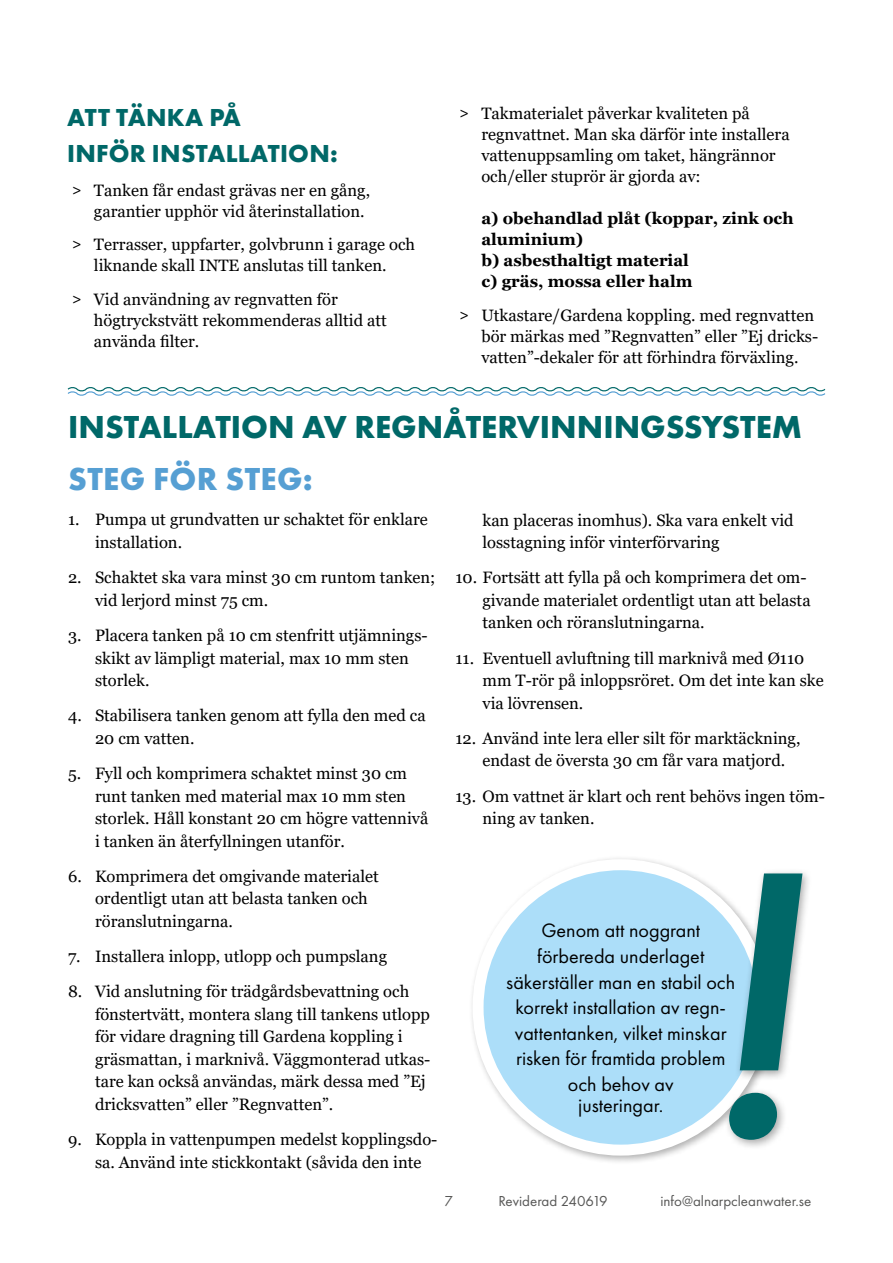
<style>
.page{position:relative;width:893px;height:1263px;background:#fff}
.page>*{position:absolute;margin:0;border:0;box-sizing:border-box;transform-origin:0 0}
.t1{font:italic 500 392.25px "Futura PT";color:#006868}
.t2{font:700 33px "Futura PT";color:#006868}
.t3{font:700 33px "Futura PT";letter-spacing:.01em;color:#569fd3}
.t4{font:700 25.5px/36px "Futura PT";letter-spacing:.01em;color:#006868}
.t5{font:20.1px/25.7px "Futura PT";color:#000;text-align:center}
.t6{font:16.5px/22.5px "Georgia";color:#000}
.t7{font:700 16.5px/21px "Georgia";color:#000}
.t8{font:15px "Futura PT";color:#575756}
.s1{font-family:"Futura PT"}
</style>
<div class="page">
<div style="left:468px;top:855px;width:311px;height:310px;background:#000;opacity:.31"></div>
<div style="left:478px;top:865px;width:285px;height:285px;background:#acdef9;border-radius:50%"></div>
<div style="left:473px;top:859px;width:296px;height:296px;border:11px solid #fff;border-radius:50%"></div>
<div style="left:724px;top:868px;width:89px;height:282px;background:#000;opacity:.35"></div>
<svg style="left:67px;top:387px;width:759px;height:9px"></svg>
<h3 class="t4" style="left:67px;top:99px;width:272px">ATT TÄNKA PÅ<br>INFÖR INSTALLATION:</h3>
<p class="t6" style="left:94px;top:181px;width:278px;line-height:21px;text-indent:-21px"><span class="s1">&gt;</span> Tanken får endast grävas ner en gång, garantier upphör vid återinstallation.</p>
<p class="t6" style="left:73px;top:235px;width:344px;line-height:21px;text-align:center"><span class="s1">&gt;</span> Terrasser, uppfarter, golvbrunn i garage och liknande skall INTE anslutas till tanken.</p>
<p class="t6" style="left:94px;top:290px;width:294px;line-height:21px;text-indent:-21px"><span class="s1">&gt;</span> Vid användning av regnvatten för högtryckstvätt rekommenderas alltid att använda filter.</p>
<p class="t6" style="left:481px;top:104px;width:310px;line-height:21px;text-indent:-21px"><span class="s1">&gt;</span> Takmaterialet påverkar kvaliteten på regnvattnet. Man ska därför inte installera vattenuppsamling om taket, hängrännor och/eller stuprör är gjorda av:</p>
<p class="t7" style="left:481px;top:209px;width:314px">a) obehandlad plåt (koppar, zink och aluminium)<br>b) asbesthaltigt material<br>c) gräs, mossa eller halm</p>
<p class="t6" style="left:481px;top:306px;width:338px;line-height:21px;text-indent:-21px"><span class="s1">&gt;</span> Utkastare/Gardena koppling. med regnvatten bör märkas med ”Regnvatten” eller ”Ej dricks&shy;vatten”-dekaler för att förhindra förväxling.</p>
<h2 class="t2" style="left:68px;top:407px;width:735px">INSTALLATION AV REGNÅTERVINNINGSSYSTEM</h2>
<h2 class="t3" style="left:68px;top:459px;width:246px">STEG FÖR STEG:</h2>
<p class="t6" style="left:95px;top:510px;width:334px;text-indent:-27px">1. Pumpa ut grundvatten ur schaktet för enklare installation.</p>
<p class="t6" style="left:95px;top:567px;width:342px;text-indent:-27px">2. Schaktet ska vara minst 30 cm runtom tanken; vid lerjord minst 75 cm.</p>
<p class="t6" style="left:95px;top:625px;width:334px;text-indent:-27px">3. Placera tanken på 10 cm stenfritt utjämnings&shy;skikt av lämpligt material, max 10 mm sten storlek.</p>
<p class="t6" style="left:95px;top:705px;width:332px;text-indent:-27px">4. Stabilisera tanken genom att fylla den med ca<br>20 cm vatten.</p>
<p class="t6" style="left:95px;top:763px;width:335px;text-indent:-27px">5. Fyll och komprimera schaktet minst 30 cm runt tanken med material max 10 mm sten storlek. Håll konstant 20 cm högre vattennivå i tanken än återfyllningen utanför.</p>
<p class="t6" style="left:95px;top:866px;width:285px;text-indent:-27px">6. Komprimera det omgivande materialet ordentligt utan att belasta tanken och röranslutningarna.</p>
<p class="t6" style="left:68px;top:946px;width:321px">7. Installera inlopp, utlopp och pumpslang</p>
<p class="t6" style="left:95px;top:982px;width:337px;text-indent:-27px">8. Vid anslutning för trädgårdsbevattning och fönstertvätt, montera slang till tankens utlopp för vidare dragning till Gardena koppling i gräsmattan, i marknivå. Väggmonterad utkas&shy;tare kan också användas, märk dessa med ”Ej dricksvatten” eller ”Regnvatten”.</p>
<p class="t6" style="left:95px;top:1129px;width:344px;text-indent:-27px">9. Koppla in vattenpumpen medelst kopplingsdo&shy;sa. Använd inte stickkontakt (såvida den inte</p>
<p class="t6" style="left:482px;top:510px;width:313px">kan placeras inomhus). Ska vara enkelt vid losstagning inför vinterförvaring</p>
<p class="t6" style="left:482px;top:568px;width:330px;text-indent:-27px">10. Fortsätt att fylla på och komprimera det om&shy;givande materialet ordentligt utan att belasta tanken och röranslutningarna.</p>
<p class="t6" style="left:482px;top:648px;width:343px;text-indent:-27px">11. Eventuell avluftning till marknivå med Ø110 mm T-rör på inloppsröret. Om det inte kan ske via lövrensen.</p>
<p class="t6" style="left:482px;top:728px;width:319px;text-indent:-27px">12. Använd inte lera eller silt för marktäckning, endast de översta 30 cm får vara matjord.</p>
<p class="t6" style="left:482px;top:786px;width:344px;text-indent:-27px">13. Om vattnet är klart och rent behövs ingen töm&shy;ning av tanken.</p>
<h1 class="t1" style="left:701px;top:770px;width:101px">!</h1>
<p class="t5" style="left:506px;top:919px;width:230px">Genom att noggrant förbereda underlaget säkerställer man en stabil och korrekt installation av regn&shy;vattentanken, vilket minskar risken för framtida problem och behov av</p>
<p class="t5" style="left:578px;top:1094px;width:87px">justeringar.</p>
<p class="t8" style="left:444px;top:1195px;width:10px">7</p>
<p class="t8" style="left:498px;top:1195px;width:111px">Reviderad 240619</p>
<p class="t8" style="left:660px;top:1195px;width:152px">info@alnarpcleanwater.se</p>
</div>
